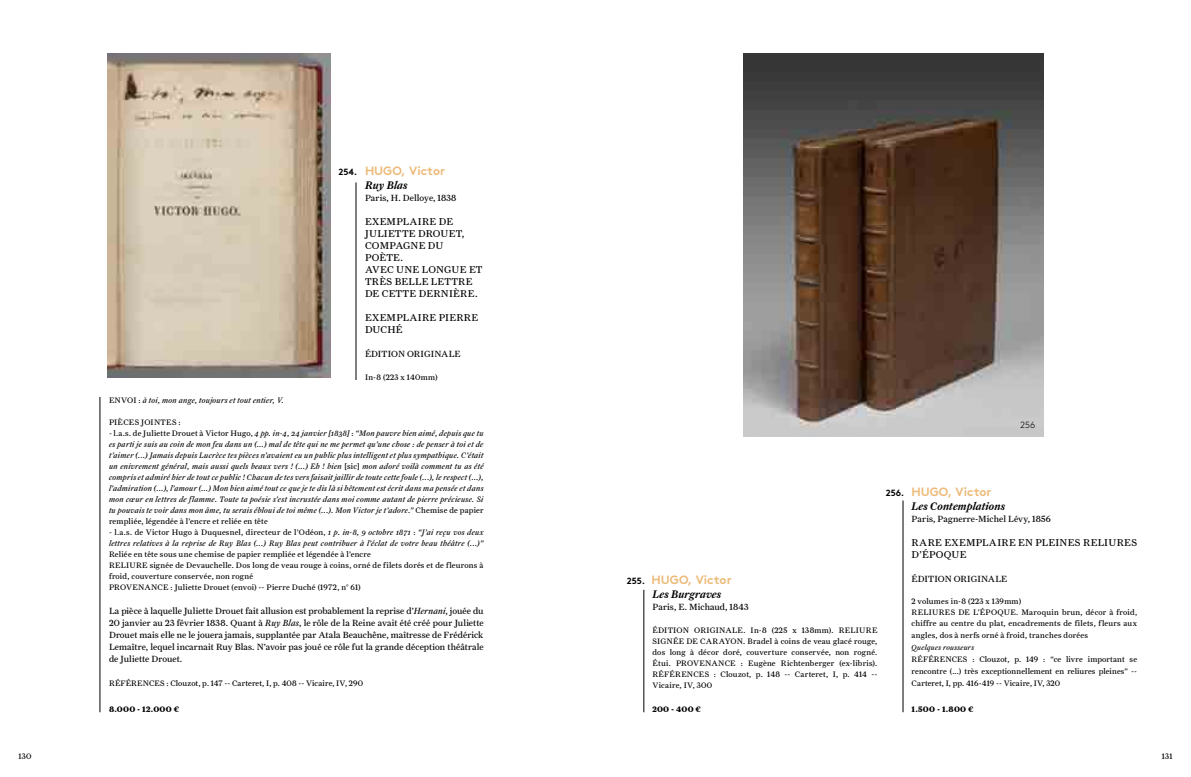
<style>
.page{position:relative;width:1191px;height:777px;background:#fff}
.page>*{position:absolute;margin:0;border:0;box-sizing:border-box;transform-origin:0 0}
.t1{font:700 12px "Brown Pro";color:#ecba79}
.t2{font:11px "Farnham Text Semi Ital LF";letter-spacing:.005em;color:#000}
.t3{font:10px/12px "Farnham Text Regular LF";letter-spacing:.03em;color:#000}
.t4{font:9px/12px "Farnham Text Regular LF";letter-spacing:.01em;color:#000;text-align:justify}
.t5{font:700 9px "Brown Pro";letter-spacing:.005em;color:#000}
.t6{font:300 9px "Brown Pro";color:#000}
.t7{font:8px/11px "Farnham Text Regular LF";letter-spacing:.025em;color:#000;text-align:justify}
.t8{font:italic 8px/11px "Farnham Text";letter-spacing:.025em;color:#000;text-align:justify}
.t9{font:8px "Farnham Text Bold LF";letter-spacing:.03em;color:#000}
.t10{font:italic 7.5px "Farnham Text";letter-spacing:.035em;color:#000}
.s1{font-family:"Farnham Text Regular LF";font-style:normal}
.s2{font-family:"Farnham Text";font-style:italic}
</style>
<div class="page">
<img style="left:743px;top:54px;width:300px;height:382px">
<img style="left:107px;top:54px;width:224px;height:323px">
<hr style="left:643px;top:590px;width:1px;height:122px;background:#000">
<hr style="left:903px;top:500px;width:1px;height:212px;background:#000">
<hr style="left:100px;top:397px;width:1px;height:315px;background:#000">
<hr style="left:356px;top:182px;width:1px;height:198px;background:#000">
<h1 class="t1" style="left:365px;top:161px;width:81px">HUGO, Victor</h1>
<h2 class="t2" style="left:365px;top:179px;width:44px">Ruy Blas</h2>
<p class="t4" style="left:365px;top:192px;width:93px">Paris, H. Delloye, 1838</p>
<p class="t3" style="left:365px;top:216px;width:119px">EXEMPLAIRE DE<br>JULIETTE DROUET,<br>COMPAGNE DU<br>POÈTE.<br>AVEC UNE LONGUE ET<br>TRÈS BELLE LETTRE<br>DE CETTE DERNIÈRE.</p>
<p class="t3" style="left:365px;top:312px;width:115px">EXEMPLAIRE PIERRE<br>DUCHÉ</p>
<p class="t4" style="left:365px;top:348px;width:97px">ÉDITION ORIGINALE</p>
<p class="t7" style="left:365px;top:372px;width:74px">In-8 (223 x 140mm)</p>
<p class="t5" style="left:338px;top:165px;width:20px">254.</p>
<p class="t8" style="left:109px;top:395px;width:177px"><span class="s1">ENVOI :</span> à toi, mon ange, toujours et tout entier, V.</p>
<p class="t7" style="left:109px;top:417px;width:73px">PIÈCES JOINTES :</p>
<p class="t8" style="left:109px;top:428px;width:376px"><span class="s1">- l.a.s. de Juliette Drouet à Victor Hugo,</span> 4 pp. in-4<span class="s1">,</span> 24 janvier [1838] <span class="s1">:</span> “Mon pauvre bien aimé, depuis que tu es parti je suis au coin de mon feu dans un (...) mal de tête qui ne me permet qu’une chose : de penser à toi et de t’aimer (...) Jamais depuis Lucrèce tes pièces n’avaient eu un public plus intelligent et plus sympathique. C’était un enivrement général, mais aussi quels beaux vers ! (...) Eh ! bien <span class="s1">[sic]</span> mon adoré voilà comment tu as été compris et admiré hier de tout ce public ! Chacun de tes vers faisait jaillir de toute cette foule (...), le respect (...), l’admiration (...), l’amour (...) Mon bien aimé tout ce que je te dis là si bêtement est écrit dans ma pensée et dans mon cœur en lettres de flamme. Toute ta poésie s’est incrustée dans moi comme autant de pierre précieuse. Si tu pouvais te voir dans mon âme, tu serais ébloui de toi même (...). Mon Victor je t’adore.” <span class="s1">Chemise de papier</span></p>
<p class="t7" style="left:109px;top:516px;width:160px">rempliée, légendée à l’encre et reliée en tête</p>
<p class="t7" style="left:109px;top:527px;width:376px">- l.a.s. de Victor Hugo à Duquesnel, directeur de l’Odéon, <span class="s2">1 p. in-8, 9 octobre 1871</span> : <span class="s2">“J’ai reçu vos deux</span></p>
<p class="t8" style="left:109px;top:538px;width:376px">lettres relatives à la reprise de Ruy Blas (...) Ruy Blas peut contribuer à l’éclat de votre beau théâtre (...)”</p>
<p class="t7" style="left:109px;top:549px;width:376px;text-align:left">Reliée en tête sous une chemise de papier rempliée et légendée à l’encre<br>RELIURE signée de Devauchelle. Dos long de veau rouge à coins, orné de filets dorés et de fleurons à froid, couverture conservée, non rogné<br>PROVENANCE : Juliette Drouet (envoi) -- Pierre Duché (1972, n° 61)</p>
<p class="t4" style="left:109px;top:605px;width:376px">La pièce à laquelle Juliette Drouet fait allusion est probablement la reprise d’<span class="s2">Hernani</span>, jouée du 20 janvier au 23 février 1838. Quant à <span class="s2">Ruy Blas</span>, le rôle de la Reine avait été créé pour Juliette Drouet mais elle ne le jouera jamais, supplantée par Atala Beauchêne, maîtresse de Frédérick Lemaître, lequel incarnait Ruy Blas. N’avoir pas joué ce rôle fut la grande déception théâtrale de Juliette Drouet.</p>
<p class="t7" style="left:109px;top:678px;width:256px">RÉFÉRENCES : Clouzot, p. 147 -- Carteret, I, p. 408 -- Vicaire, IV, 290</p>
<p class="t9" style="left:109px;top:704px;width:72px">8.000 - 12.000 €</p>
<p class="t6" style="left:1020px;top:418px;width:16px">256</p>
<h1 class="t1" style="left:651px;top:570px;width:81px">HUGO, Victor</h1>
<h2 class="t2" style="left:652px;top:588px;width:70px">Les Burgraves</h2>
<p class="t4" style="left:652px;top:601px;width:98px">Paris, E. Michaud, 1843</p>
<p class="t7" style="left:652px;top:625px;width:226px">ÉDITION ORIGINALE. In-8 (225 x 138mm). RELIURE SIGNÉE DE CARAYON. Bradel à coins de veau glacé rouge, dos long à décor doré, couverture conservée, non rogné.<br>Étui. PROVENANCE : Eugène Richtenberger (ex-libris).<br>RÉFÉRENCES : Clouzot, p. 148 -- Carteret, I, p. 414 -- Vicaire, IV, 300</p>
<p class="t9" style="left:652px;top:704px;width:50px">200 - 400 €</p>
<p class="t5" style="left:627px;top:573px;width:20px">255.</p>
<h1 class="t1" style="left:911px;top:482px;width:81px">HUGO, Victor</h1>
<h2 class="t2" style="left:911px;top:500px;width:95px">Les Contemplations</h2>
<p class="t4" style="left:911px;top:513px;width:141px">Paris, Pagnerre-Michel Lévy, 1856</p>
<p class="t3" style="left:911px;top:537px;width:227px">RARE EXEMPLAIRE EN PLEINES RELIURES<br>D’ÉPOQUE</p>
<p class="t4" style="left:911px;top:573px;width:97px">ÉDITION ORIGINALE</p>
<p class="t7" style="left:911px;top:596px;width:227px;text-align:left">2 volumes in-8 (223 x 139mm)<br>RELIURES DE L’ÉPOQUE. Maroquin brun, décor à froid, chiffre au centre du plat, encadrements de filets, fleurs aux</p>
<p class="t7" style="left:911px;top:630px;width:178px">angles, dos à nerfs orné à froid, tranches dorées</p>
<p class="t10" style="left:911px;top:643px;width:64px">Quelques rousseurs</p>
<p class="t7" style="left:911px;top:653px;width:227px;line-height:12px">RÉFÉRENCES : Clouzot, p. 149 : “ce livre important se rencontre (...) très exceptionnellement en reliures pleines” -- Carteret, I, pp. 416-419 -- Vicaire, IV, 320</p>
<p class="t9" style="left:911px;top:704px;width:63px">1.500 - 1.800 €</p>
<p class="t5" style="left:885px;top:486px;width:20px">256.</p>
<p class="t7" style="left:18px;top:750px;width:15px">130</p>
<p class="t7" style="left:1161px;top:750px;width:12px">131</p>
</div>
